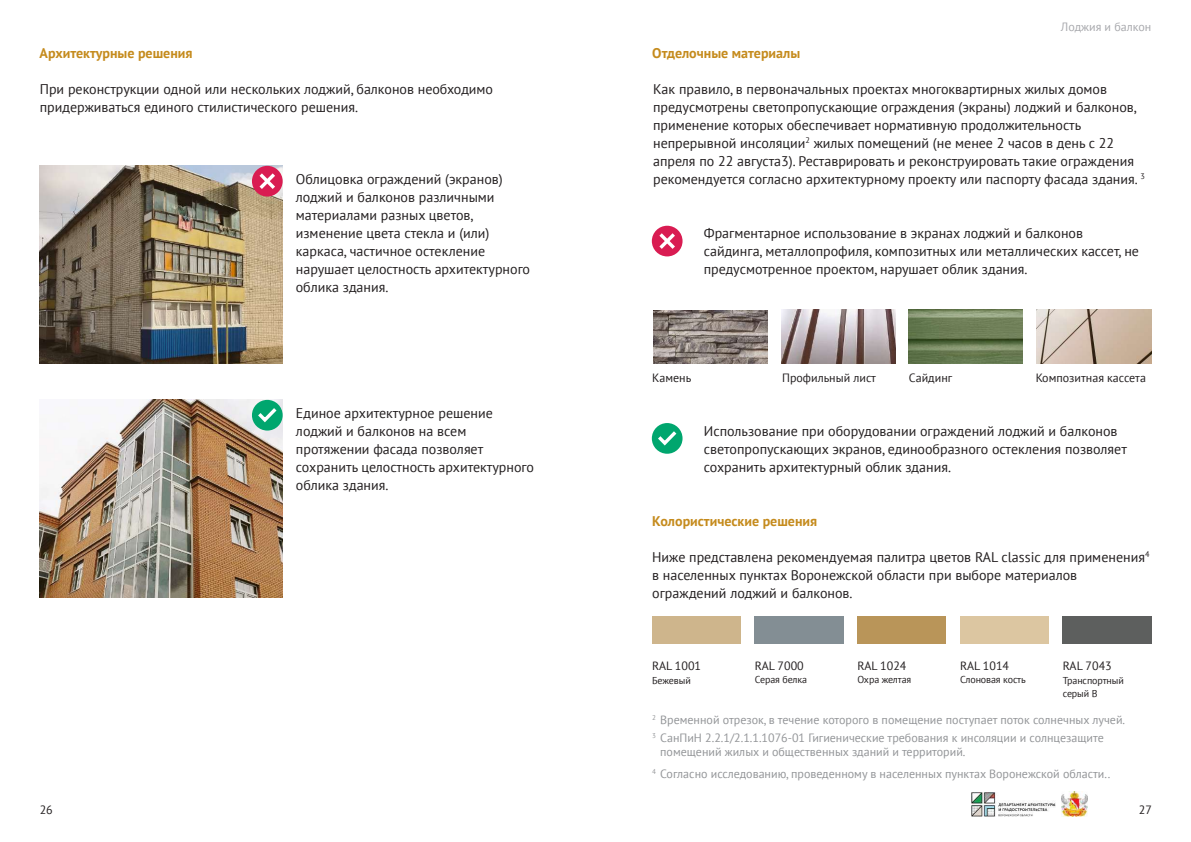
<style>
.page{position:relative;width:1191px;height:842px;background:#fff}
.page>*{position:absolute;margin:0;border:0;box-sizing:border-box;transform-origin:0 0}
.t1{font:14px/18px "PT Sans";color:#231f20}
.t2{font:700 14px "PT Sans";color:#c58b1d}
.t3{font:12px/18px "PT Sans";color:#939598}
.t4{font:12px "PT Sans";color:#231f20}
.t5{font:12px "PT Sans";color:#a8a9ad}
.t6{font:10px/12.8px "PT Sans";letter-spacing:-.01em;color:#231f20}
</style>
<div class="page">
<img style="left:972px;top:793px;width:83px;height:24px">
<img style="left:1061px;top:791px;width:27px;height:26px">
<div style="left:857px;top:616px;width:89px;height:28px;background:#b99559"></div>
<div style="left:1062px;top:616px;width:89px;height:28px;background:#5d5f5e"></div>
<img style="left:653px;top:310px;width:114px;height:53px">
<img style="left:781px;top:310px;width:114px;height:54px">
<img style="left:909px;top:310px;width:113px;height:53px">
<img style="left:1036px;top:310px;width:115px;height:54px">
<img style="left:40px;top:400px;width:243px;height:198px">
<img style="left:40px;top:166px;width:243px;height:198px">
<div style="left:252px;top:166px;width:31px;height:31px;background:#d91c52;border-radius:50%"></div>
<svg style="left:256px;top:170px;width:23px;height:23px"></svg>
<svg style="left:252px;top:400px;width:31px;height:31px"></svg>
<svg style="left:254px;top:404px;width:26px;height:21px"></svg>
<div style="left:652px;top:226px;width:30px;height:30px;background:#d91c52;border-radius:50%"></div>
<svg style="left:656px;top:230px;width:19px;height:22px"></svg>
<div style="left:652px;top:423px;width:30px;height:31px;background:#00a66e;border-radius:50%"></div>
<svg style="left:654px;top:428px;width:26px;height:20px"></svg>
<p class="t2" style="left:40px;top:44px;width:154px">Архитектурные решения</p>
<p class="t1" style="left:40px;top:79px;width:455px">При реконструкции одной или нескольких лоджий, балконов необходимо придерживаться единого стилистического решения.</p>
<p class="t1" style="left:296px;top:169px;width:236px">Облицовка ограждений (экранов) лоджий и балконов различными материалами разных цветов, изменение цвета стекла и (или) каркаса, частичное остекление нарушает целостность архитектурного облика здания.</p>
<p class="t1" style="left:296px;top:403px;width:239px">Единое архитектурное решение лоджий и балконов на всем протяжении фасада позволяет сохранить целостность архитектурного облика здания.</p>
<p class="t2" style="left:652px;top:44px;width:149px">Отделочные материалы</p>
<p class="t5" style="left:1060px;top:19px;width:92px">Лоджия и балкон</p>
<p class="t1" style="left:653px;top:79px;width:493px">Как правило, в первоначальных проектах многоквартирных жилых домов предусмотрены светопропускающие ограждения (экраны) лоджий и балконов, применение которых обеспечивает нормативную продолжительность непрерывной инсоляции<sup>2</sup> жилых помещений (не менее 2 часов в день с 22 апреля по 22 августа3). Реставрировать и реконструировать такие ограждения рекомендуется согласно архитектурному проекту или паспорту фасада здания. <sup>3</sup></p>
<p class="t1" style="left:704px;top:223px;width:437px">Фрагментарное использование в экранах лоджий и балконов сайдинга, металлопрофиля, композитных или металлических кассет, не предусмотренное проектом, нарушает облик здания.</p>
<p class="t4" style="left:652px;top:370px;width:41px">Камень</p>
<p class="t4" style="left:782px;top:370px;width:95px">Профильный лист</p>
<p class="t4" style="left:909px;top:370px;width:45px">Сайдинг</p>
<p class="t4" style="left:1035px;top:370px;width:112px">Композитная кассета</p>
<p class="t1" style="left:704px;top:421px;width:424px">Использование при оборудовании ограждений лоджий и балконов светопропускающих экранов, единообразного остекления позволяет сохранить архитектурный облик здания.</p>
<p class="t2" style="left:652px;top:512px;width:166px">Колористические решения</p>
<p class="t1" style="left:652px;top:547px;width:499px">Ниже представлена рекомендуемая палитра цветов RAL classic для применения<sup>4 </sup>в населенных пунктах Воронежской области при выборе материалов ограждений лоджий и балконов.</p>
<p class="t4" style="left:652px;top:658px;width:50px">RAL 1001</p>
<p class="t4" style="left:755px;top:658px;width:50px">RAL 7000</p>
<p class="t4" style="left:857px;top:658px;width:50px">RAL 1024</p>
<p class="t4" style="left:960px;top:658px;width:50px">RAL 1014</p>
<p class="t4" style="left:1062px;top:658px;width:50px">RAL 7043</p>
<p class="t6" style="left:652px;top:673px;width:40px">Бежевый</p>
<p class="t6" style="left:755px;top:673px;width:54px">Серая белка</p>
<p class="t6" style="left:857px;top:673px;width:55px">Охра желтая</p>
<p class="t6" style="left:960px;top:673px;width:67px">Слоновая кость</p>
<p class="t6" style="left:1062px;top:674px;width:63px">Транспортный серый В</p>
<p class="t3" style="left:652px;top:710px;width:474px"><sup>2</sup> Временной отрезок, в течение которого в помещение поступает поток солнечных лучей.<br><sup>3</sup> СанПиН 2.2.1/2.1.1.1076-01 Гигиенические требования к инсоляции и солнцезащите</p>
<p class="t3" style="left:652px;top:740px;width:459px;line-height:22px;text-indent:8px">помещений жилых и общественных зданий и территорий.<br><sup>4</sup> Согласно исследованию, проведенному в населенных пунктах Воронежской области..</p>
<p class="t4" style="left:40px;top:802px;width:15px">26</p>
<p class="t4" style="left:1138px;top:802px;width:15px">27</p>
</div>
